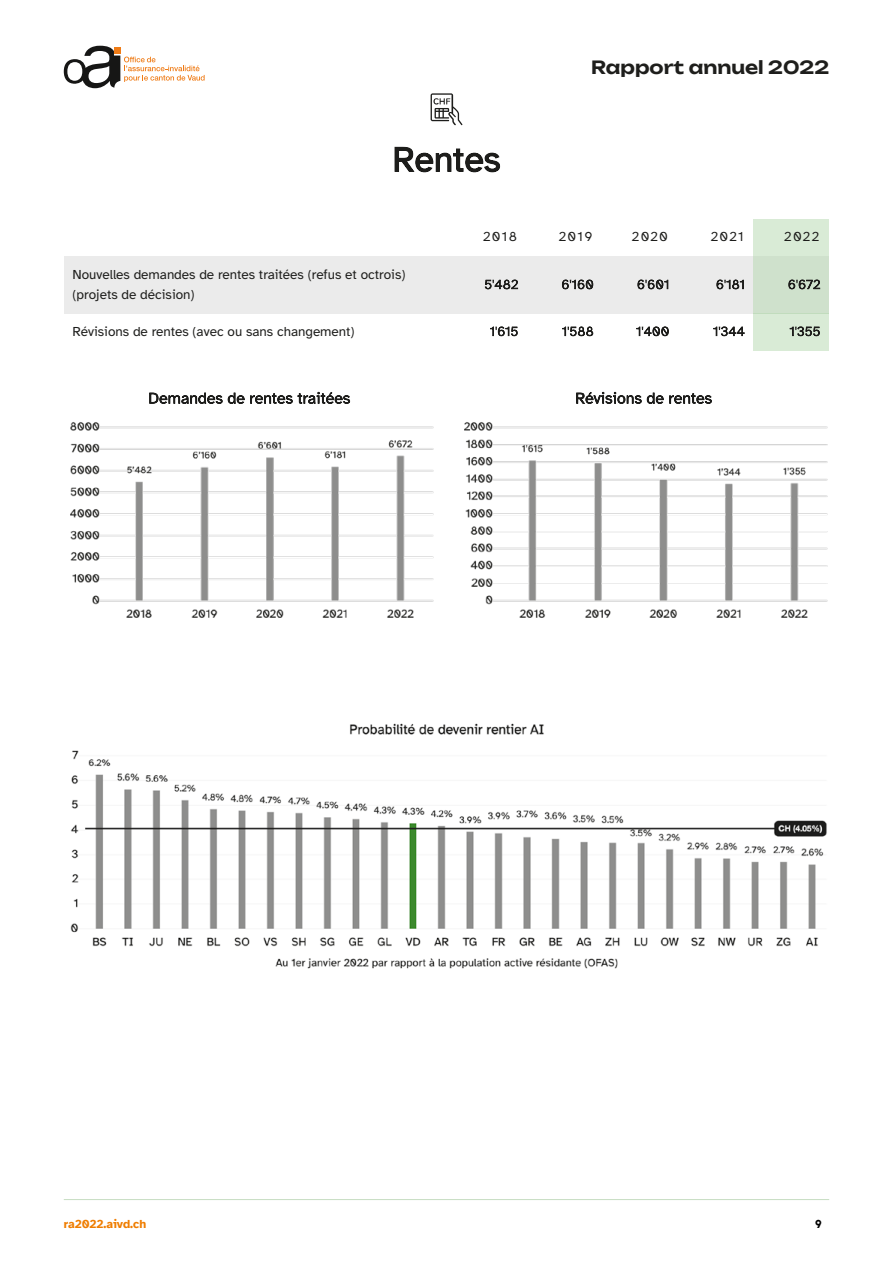
<style>
.page{position:relative;width:893px;height:1263px;background:#fff}
.page>*{position:absolute;margin:0;border:0;box-sizing:border-box;transform-origin:0 0}
.t1{font:600 18px "Unbounded";color:#1e1e1c}
.t2{font:13.5px/20.7px "Atkinson Hyperlegible";color:#1d1d1b}
.t3{font:700 12px "Atkinson Hyperlegible";color:#ef7d00}
.t4{font:700 12px "Atkinson Hyperlegible";color:#000}
</style>
<div class="page">
<hr style="left:64px;top:1199px;width:765px;height:1px;background:#3c8a2e">
<svg style="left:64px;top:46px;width:141px;height:42px"></svg>
<div style="left:753px;top:219px;width:76px;height:37px;background:#d9ebd6"></div>
<div style="left:64px;top:256px;width:387px;height:58px;background:#ebebeb"></div>
<div style="left:451px;top:256px;width:76px;height:58px;background:#ebebeb"></div>
<div style="left:527px;top:256px;width:75px;height:58px;background:#ebebeb"></div>
<div style="left:602px;top:256px;width:76px;height:58px;background:#ebebeb"></div>
<div style="left:678px;top:256px;width:75px;height:58px;background:#ebebeb"></div>
<div style="left:753px;top:256px;width:76px;height:58px;background:#cfe1cc"></div>
<div style="left:753px;top:314px;width:76px;height:37px;background:#d9ebd6"></div>
<svg style="left:431px;top:93px;width:31px;height:32px"></svg>
<svg style="left:395px;top:147px;width:105px;height:25px"></svg>
<svg style="left:485px;top:280px;width:33px;height:9px"></svg>
<svg style="left:562px;top:280px;width:31px;height:9px"></svg>
<svg style="left:637px;top:280px;width:31px;height:9px"></svg>
<svg style="left:716px;top:280px;width:28px;height:9px"></svg>
<svg style="left:788px;top:280px;width:32px;height:9px"></svg>
<svg style="left:490px;top:326px;width:28px;height:10px"></svg>
<svg style="left:562px;top:326px;width:31px;height:10px"></svg>
<svg style="left:636px;top:326px;width:33px;height:10px"></svg>
<svg style="left:713px;top:326px;width:32px;height:10px"></svg>
<svg style="left:790px;top:326px;width:30px;height:10px"></svg>
<svg style="left:149px;top:392px;width:201px;height:12px"></svg>
<img style="left:70px;top:422px;width:364px;height:196px">
<svg style="left:576px;top:392px;width:136px;height:12px"></svg>
<img style="left:464px;top:422px;width:364px;height:196px">
<img style="left:70px;top:723px;width:757px;height:246px">
<h1 class="t1" style="left:591px;top:53px;width:240px">Rapport annuel 2022</h1>
<p class="t2" style="left:73px;top:264px;width:334px">Nouvelles demandes de rentes traitées (refus et octrois) (projets de décision)</p>
<p class="t2" style="left:73px;top:321px;width:283px">Révisions de rentes (avec ou sans changement)</p>
<p class="t2" style="left:483px;top:227px;width:35px">2018</p>
<p class="t2" style="left:559px;top:227px;width:35px">2019</p>
<p class="t2" style="left:632px;top:227px;width:38px">2020</p>
<p class="t2" style="left:711px;top:227px;width:34px">2021</p>
<p class="t2" style="left:784px;top:227px;width:36px">2022</p>
<p class="t3" style="left:64px;top:1216px;width:84px">ra2022.aivd.ch</p>
<p class="t4" style="left:815px;top:1216px;width:8px">9</p>
</div>
